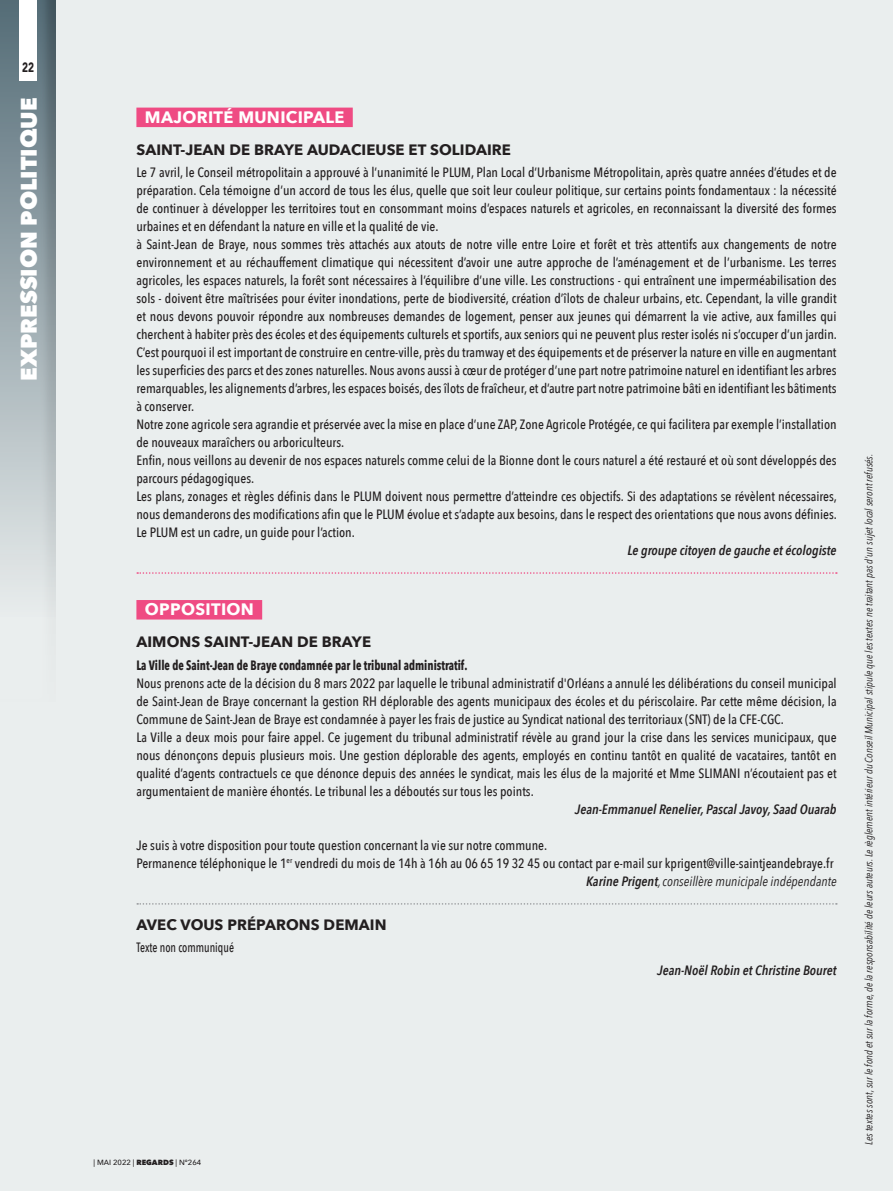
<style>
.page{position:relative;width:893px;height:1191px;background:#eaeeee}
.page>*{position:absolute;margin:0;border:0;box-sizing:border-box;transform-origin:0 0}
.t1{font:800 22.5px "Avenir Next";color:#fff}
.t2{font:700 16.5px "Avenir Next";letter-spacing:.02em;color:#fff}
.t3{font:700 15px "Avenir Next";letter-spacing:.005em;color:#231f20}
.t4{font:500 13.5px/18px "Avenir Next Condensed";color:#231f20}
.t5{font:italic 600 13.5px "Avenir Next Condensed";color:#231f20}
.t6{font:700 13.5px "Avenir Next Condensed";color:#231f20;scale:.85 1}
.t7{font:italic 13.5px "Avenir Next Condensed";color:#231f20}
.t8{font:500 13.5px "Avenir Next Condensed";color:#231f20;scale:.85 1}
.t9{font:900 13.5px "Avenir";color:#231f20;scale:.75 1}
.t10{font:italic 10.5px "Avenir Next Condensed";color:#231f20}
.t11{font:500 7.5px "Avenir Next";color:#231f20}
.s1{font-weight:600}
.s2{font-weight:800}
</style>
<div class="page">
<div style="left:136px;top:108px;width:217px;height:19px;background:#ef4b83"></div>
<svg style="left:137px;top:572px;width:700px;height:2px"></svg>
<div style="left:136px;top:600px;width:126px;height:19px;background:#ef4b83"></div>
<svg style="left:137px;top:903px;width:700px;height:1px"></svg>
<div style="left:0;top:0;width:57px;height:702px;background:#231f20;opacity:.85"></div>
<svg style="left:0;top:0;width:55px;height:617px;background:#9eabb1"></svg>
<div style="left:20px;top:0;width:17px;height:81px;background:#fff"></div>
<p class="t9" style="left:22px;top:56px;width:17px">22</p>
<h1 class="t1" style="left:15px;top:381px;width:285px;rotate:-90deg">EXPRESSION POLITIQUE</h1>
<p class="t2" style="left:145px;top:103px;width:201px">MAJORITÉ MUNICIPALE</p>
<p class="t3" style="left:136px;top:137px;width:376px">SAINT-JEAN DE BRAYE AUDACIEUSE ET SOLIDAIRE</p>
<p class="t4" style="left:136px;top:163px;width:702px">Le 7 avril, le Conseil métropolitain a approuvé à l’unanimité le PLUM, Plan Local d’Urbanisme Métropolitain, après quatre années d’études et de préparation. Cela témoigne d’un accord de tous les élus, quelle que soit leur couleur politique, sur certains points fondamentaux : la nécessité de continuer à développer les territoires tout en consommant moins d’espaces naturels et agricoles, en reconnaissant la diversité des formes urbaines et en défendant la nature en ville et la qualité de vie.<br>à Saint-Jean de Braye, nous sommes très attachés aux atouts de notre ville entre Loire et forêt et très attentifs aux changements de notre environnement et au réchauffement climatique qui nécessitent d’avoir une autre approche de l’aménagement et de l’urbanisme. Les terres agricoles, les espaces naturels, la forêt sont nécessaires à l’équilibre d’une ville. Les constructions - qui entraînent une imperméabilisation des sols - doivent être maîtrisées pour éviter inondations, perte de biodiversité, création d’îlots de chaleur urbains, etc. Cependant, la ville grandit et nous devons pouvoir répondre aux nombreuses demandes de logement, penser aux jeunes qui démarrent la vie active, aux familles qui cherchent à habiter près des écoles et des équipements culturels et sportifs, aux seniors qui ne peuvent plus rester isolés ni s’occuper d’un jardin.<br>C’est pourquoi il est important de construire en centre-ville, près du tramway et des équipements et de préserver la nature en ville en augmentant les superficies des parcs et des zones naturelles. Nous avons aussi à cœur de protéger d’une part notre patrimoine naturel en identifiant les arbres remarquables, les alignements d’arbres, les espaces boisés, des îlots de fraîcheur, et d’autre part notre patrimoine bâti en identifiant les bâtiments à conserver.<br>Notre zone agricole sera agrandie et préservée avec la mise en place d’une ZAP, Zone Agricole Protégée, ce qui facilitera par exemple l’installation de nouveaux maraîchers ou arboriculteurs.<br>Enfin, nous veillons au devenir de nos espaces naturels comme celui de la Bionne dont le cours naturel a été restauré et où sont développés des parcours pédagogiques.<br>Les plans, zonages et règles définis dans le PLUM doivent nous permettre d’atteindre ces objectifs. Si des adaptations se révèlent nécessaires, nous demanderons des modifications afin que le PLUM évolue et s’adapte aux besoins, dans le respect des orientations que nous avons définies.<br>Le PLUM est un cadre, un guide pour l’action.</p>
<p class="t5" style="left:627px;top:542px;width:211px">Le groupe citoyen de gauche et écologiste</p>
<p class="t2" style="left:145px;top:595px;width:111px">OPPOSITION</p>
<p class="t3" style="left:136px;top:629px;width:236px">AIMONS SAINT-JEAN DE BRAYE</p>
<p class="t6" style="left:136px;top:656px;width:391px">La Ville de Saint-Jean de Braye condamnée par le tribunal administratif.</p>
<p class="t4" style="left:136px;top:674px;width:702px">Nous prenons acte de la décision du 8 mars 2022 par laquelle le tribunal administratif d'Orléans a annulé les délibérations du conseil municipal de Saint-Jean de Braye concernant la gestion RH déplorable des agents municipaux des écoles et du périscolaire. Par cette même décision, la Commune de Saint-Jean de Braye est condamnée à payer les frais de justice au Syndicat national des territoriaux (SNT) de la CFE-CGC.<br>La Ville a deux mois pour faire appel. Ce jugement du tribunal administratif révèle au grand jour la crise dans les services municipaux, que nous dénonçons depuis plusieurs mois. Une gestion déplorable des agents, employés en continu tantôt en qualité de vacataires, tantôt en qualité d’agents contractuels ce que dénonce depuis des années le syndicat, mais les élus de la majorité et Mme SLIMANI n’écoutaient pas et argumentaient de manière éhontés. Le tribunal les a déboutés sur tous les points.</p>
<p class="t5" style="left:575px;top:800px;width:263px">Jean-Emmanuel Renelier, Pascal Javoy, Saad Ouarab</p>
<p class="t4" style="left:136px;top:836px;width:412px">Je suis à votre disposition pour toute question concernant la vie sur notre commune.</p>
<p class="t4" style="left:136px;top:854px;width:699px">Permanence téléphonique le 1<sup>er</sup> vendredi du mois de 14h à 16h au 06 65 19 32 45 ou contact par e-mail sur kprigent@ville-saintjeandebraye.fr</p>
<p class="t7" style="left:586px;top:872px;width:252px"><span class="s1">Karine Prigent</span>,conseillère municipale indépendante</p>
<p class="t3" style="left:136px;top:912px;width:252px">AVEC VOUS PRÉPARONS DEMAIN</p>
<p class="t8" style="left:136px;top:939px;width:116px">Texte non communiqué</p>
<p class="t5" style="left:657px;top:961px;width:181px">Jean-Noël Robin et Christine Bouret</p>
<p class="t11" style="left:94px;top:1156px;width:109px">| MAI 2022 | <span class="s2">REGARDS</span> | N°264</p>
<p class="t10" style="left:862px;top:1144px;width:692px;rotate:-90deg">Les textes sont, sur le fond et sur la forme, de la responsabilité de leurs auteurs. Le règlement intérieur du Conseil Municipal stipule que les textes ne traitant pas d'un sujet local seront refusés.</p>
</div>
